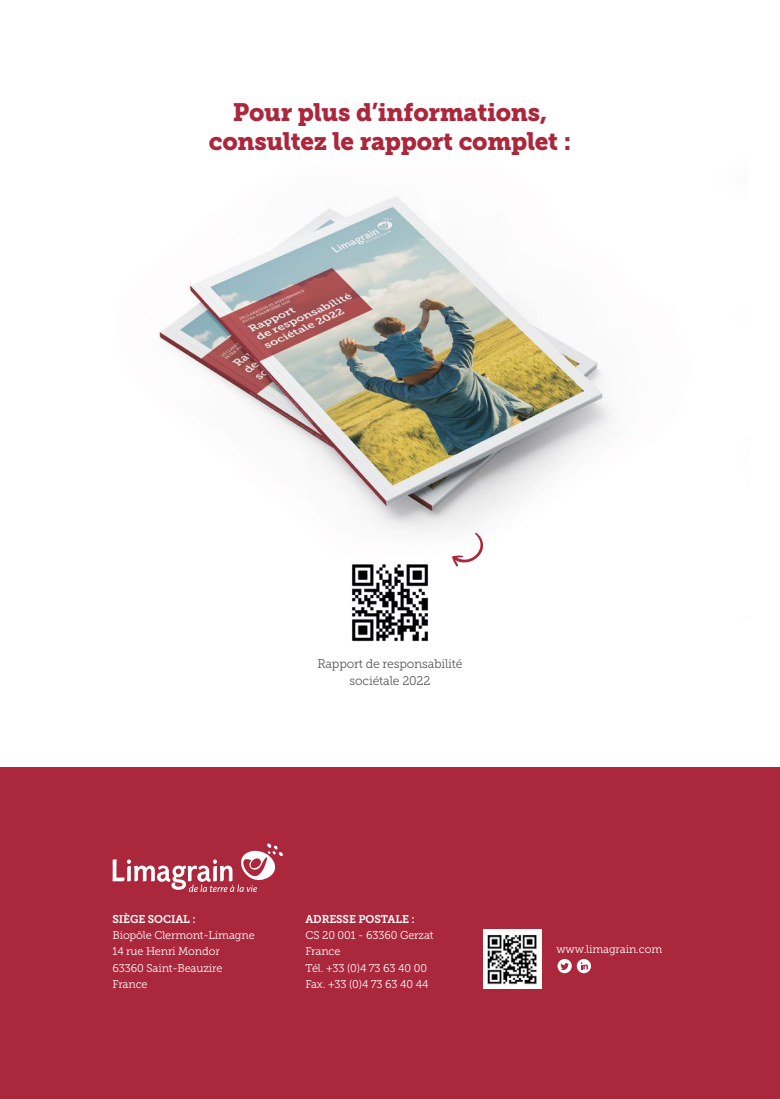
<style>
.page{position:relative;width:780px;height:1099px;background:#fff}
.page>*{position:absolute;margin:0;border:0;box-sizing:border-box;transform-origin:0 0}
.t1{font:25px/28.8px "Museo Slab 900";letter-spacing:-.01em;color:#ab273b;text-align:center}
.t2{font:12.5px/16.2px "Museo Slab 300";letter-spacing:-.01em;color:#575756;text-align:center}
.t3{font:11.25px/16.2px "Museo Slab 300";letter-spacing:-.01em;color:#fff}
.t4{font:11.25px "Museo Slab 700";letter-spacing:-.01em;color:#fff}
</style>
<div class="page">
<div style="left:0;top:767px;width:780px;height:331px;background:#ab273b"></div>
<svg style="left:113px;top:843px;width:170px;height:49px"></svg>
<img style="left:483px;top:929px;width:58px;height:59px">
<svg style="left:557px;top:958px;width:14px;height:15px"></svg>
<svg style="left:560px;top:963px;width:9px;height:7px"></svg>
<svg style="left:576px;top:958px;width:15px;height:15px"></svg>
<svg style="left:580px;top:962px;width:8px;height:7px"></svg>
<img style="left:158px;top:196px;width:454px;height:371px">
<svg style="left:452px;top:532px;width:33px;height:34px"></svg>
<img style="left:345px;top:557px;width:89px;height:85px">
<h1 class="t1" style="left:209px;top:98px;width:364px">Pour plus d’informations, consultez le rapport complet :</h1>
<p class="t2" style="left:317px;top:656px;width:147px">Rapport de responsabilité sociétale 2022</p>
<p class="t4" style="left:112px;top:912px;width:85px">SIÈGE SOCIAL :</p>
<p class="t3" style="left:112px;top:927px;width:144px">Biopôle Clermont-Limagne<br>14 rue Henri Mondor<br>63360 Saint-Beauzire<br>France</p>
<p class="t4" style="left:305px;top:912px;width:111px">ADRESSE POSTALE :</p>
<p class="t3" style="left:305px;top:927px;width:129px">CS 20 001 - 63360 Gerzat<br>France<br>Tél. +33 (0)4 73 63 40 00<br>Fax. +33 (0)4 73 63 40 44</p>
<p class="t3" style="left:556px;top:940px;width:107px">www.limagrain.com</p>
</div>
